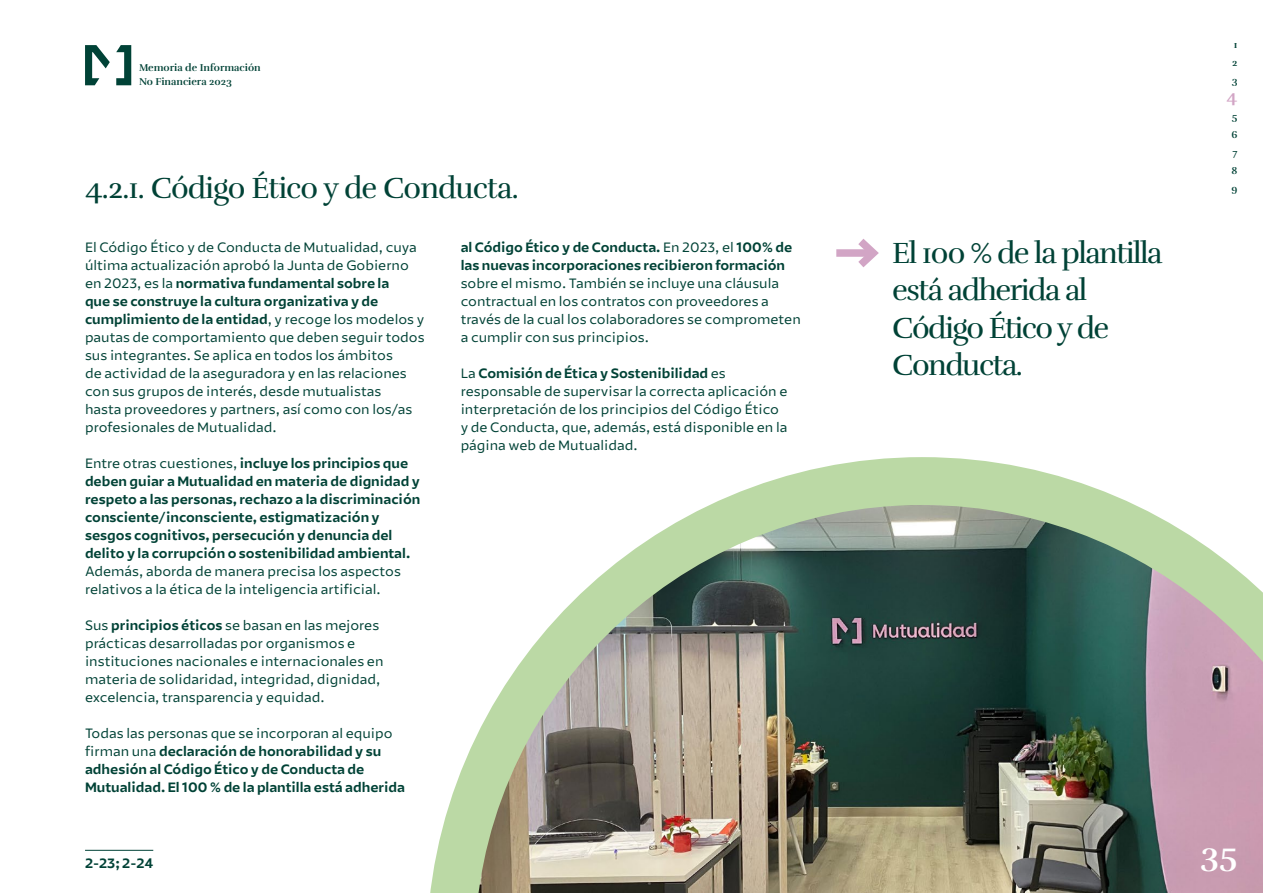
<style>
.page{position:relative;width:1263px;height:893px;background:#fff}
.page>*{position:absolute;margin:0;border:0;box-sizing:border-box;transform-origin:0 0}
.t1{font:700 33.45px "Rufina";color:#fff}
.t2{font:30px/37.5px "Rufina";letter-spacing:-.05em;color:#004236}
.t3{font:30px "Rufina";letter-spacing:-.03em;color:#004236}
.t4{font:700 18px "Rufina";color:#d2a5c5}
.t5{font:13.5px/18px "Mutualidad";color:#004236}
.t6{font:700 13.5px/18px "Mutualidad";color:#004236}
.t7{font:700 10.2px/18px "Rufina";color:#004236;text-align:justify}
.s1{font-weight:700}
.s2{font-weight:400}
</style>
<div class="page">
<svg style="left:116px;top:45px;width:15px;height:40px"></svg>
<svg style="left:85px;top:45px;width:25px;height:40px"></svg>
<img style="left:430px;top:457px;width:833px;height:436px">
<hr style="left:85px;top:850px;width:68px;height:1px;background:#004236">
<div style="left:836px;top:249px;width:37px;height:8px;background:#d2a5c5"></div>
<svg style="left:850px;top:239px;width:29px;height:29px"></svg>
<p class="t7" style="left:139px;top:61px;width:123px;line-height:14.1px">Memoria de Información<br>No Financiera 2023</p>
<h2 class="t3" style="left:85px;top:170px;width:435px">4.2.1. Código Ético y de Conducta.</h2>
<p class="t5" style="left:85px;top:238px;width:341px">El Código Ético y de Conducta de Mutualidad, cuya última actualización aprobó la Junta de Gobierno en 2023, es la <span class="s1">normativa fundamental sobre la<br>que se construye la cultura organizativa y de cumplimiento de la entidad</span>, y recoge los modelos y pautas de comportamiento que deben seguir todos sus integrantes. Se aplica en todos los ámbitos<br>de actividad de la aseguradora y en las relaciones con sus grupos de interés, desde mutualistas<br>hasta proveedores y partners, así como con los/as profesionales de Mutualidad.</p>
<p class="t6" style="left:85px;top:454px;width:337px"><span class="s2">Entre otras cuestiones,</span> incluye los principios que deben guiar a Mutualidad en materia de dignidad y respeto a las personas, rechazo a la discriminación consciente/inconsciente, estigmatización y sesgos cognitivos, persecución y denuncia del delito y la corrupción o sostenibilidad ambiental.</p>
<p class="t5" style="left:85px;top:562px;width:317px">Además, aborda de manera precisa los aspectos relativos a la ética de la inteligencia artificial.</p>
<p class="t5" style="left:85px;top:616px;width:300px">Sus <span class="s1">principios éticos</span> se basan en las mejores prácticas desarrolladas por organismos e instituciones nacionales e internacionales en materia de solidaridad, integridad, dignidad, excelencia, transparencia y equidad.</p>
<p class="t6" style="left:85px;top:724px;width:322px"><span class="s2">Todas las personas que se incorporan al equipo firman una</span> declaración de honorabilidad y su adhesión al Código Ético y de Conducta de Mutualidad. El 100 % de la plantilla está adherida</p>
<p class="t6" style="left:461px;top:238px;width:333px">al Código Ético y de Conducta. <span class="s2">En 2023, el</span> 100% de las nuevas incorporaciones recibieron formación</p>
<p class="t5" style="left:461px;top:274px;width:342px">sobre el mismo. También se incluye una cláusula contractual en los contratos con proveedores a través de la cual los colaboradores se comprometen a cumplir con sus principios.</p>
<p class="t5" style="left:461px;top:364px;width:328px">La <span class="s1">Comisión de Ética y Sostenibilidad</span> es responsable de supervisar la correcta aplicación e interpretación de los principios del Código Ético y de Conducta, que, además, está disponible en la página web de Mutualidad.</p>
<h2 class="t2" style="left:892px;top:234px;width:272px">El 100 % de la plantilla está adherida al<br>Código Ético y de<br>Conducta.</h2>
<p class="t7" style="left:1232px;top:36px;width:7px">1<br>2<br>3</p>
<h3 class="t4" style="left:1226px;top:85px;width:12px">4</h3>
<p class="t7" style="left:1231px;top:108px;width:8px">5<br>6<br>7<br>8<br>9</p>
<p class="t6" style="left:85px;top:854px;width:70px">2-23; 2-24</p>
<h1 class="t1" style="left:1200px;top:833px;width:39px">35</h1>
</div>
